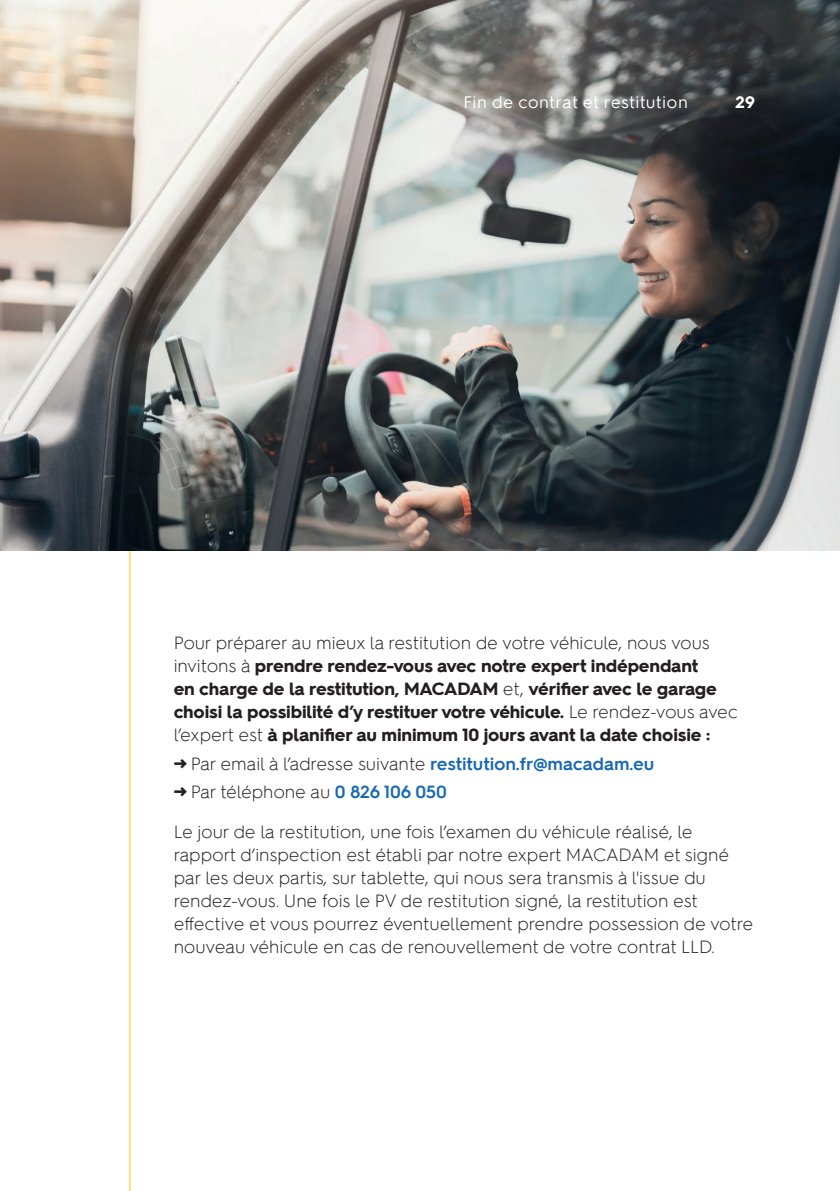
<style>
.page{position:relative;width:840px;height:1191px;background:#fff}
.page>*{position:absolute;margin:0;border:0;box-sizing:border-box;transform-origin:0 0}
.t1{font:300 18px/23px "Athlon";letter-spacing:-.01em;color:#231f20}
.t2{font:700 18px/23px "Athlon";letter-spacing:-.01em;color:#231f20}
.t3{font:17px "Athlon";letter-spacing:.01em;color:#fff}
.t4{font:700 17px "Athlon";color:#fff}
.s1{font-weight:300}
.s2{font-weight:600;color:#1768b4}
</style>
<div class="page">
<hr style="left:129px;top:0;width:1px;height:1191px;background:#feca0a">
<img style="left:0;top:0;width:839px;height:550px">
<p class="t3" style="left:463px;top:90px;width:226px">Fin de contrat et restitution</p>
<p class="t4" style="left:735px;top:90px;width:21px">29</p>
<p class="t2" style="left:173px;top:630px;width:565px"><span class="s1">Pour préparer au mieux la restitution de votre véhicule, nous vous invitons à</span> prendre rendez-vous avec notre expert indépendant<br>en charge de la restitution, MACADAM <span class="s1">et,</span> vérifier avec le garage choisi la possibilité d’y restituer votre véhicule. <span class="s1">Le rendez-vous avec l’expert est</span> à planifier au minimum 10 jours avant la date choisie :</p>
<p class="t1" style="left:190px;top:748px;width:465px;line-height:28.6px">Par email à l’adresse suivante <span class="s2">restitution.fr@macadam.eu<br></span>Par téléphone au <span class="s2">0 826 106 050</span></p>
<p class="t1" style="left:173px;top:819px;width:581px">Le jour de la restitution, une fois l’examen du véhicule réalisé, le rapport d’inspection est établi par notre expert MACADAM et signé par les deux partis, sur tablette, qui nous sera transmis à l'issue du rendez-vous. Une fois le PV de restitution signé, la restitution est effective et vous pourrez éventuellement prendre possession de votre nouveau véhicule en cas de renouvellement de votre contrat LLD.</p>
</div>
